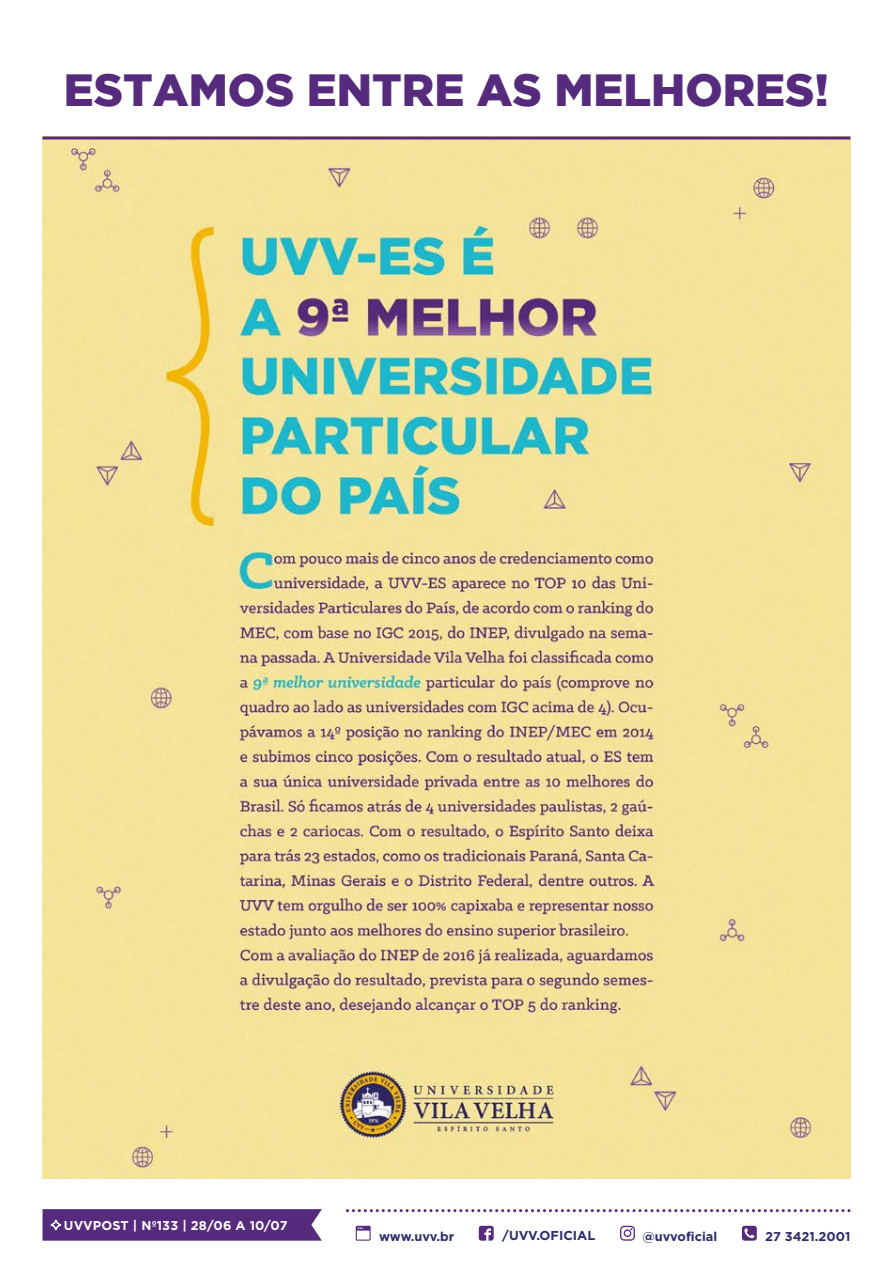
<style>
.page{position:relative;width:893px;height:1263px;background:#fff}
.page>*{position:absolute;margin:0;border:0;box-sizing:border-box;transform-origin:0 0}
.t1{font:900 45px "Gotham";color:#562a7d}
.t2{font:700 12.9px "Gotham";color:#2d2d6b}
.t3{font:700 12.75px "Gotham";color:#2d2d6b}
.t4{font:700 12.75px "Gotham";letter-spacing:.01em;color:#fff}
</style>
<div class="page">
<img style="left:43px;top:136px;width:807px;height:1043px">
<svg style="left:356px;top:1226px;width:15px;height:14px"></svg>
<svg style="left:479px;top:1226px;width:15px;height:15px"></svg>
<svg style="left:620px;top:1226px;width:15px;height:15px"></svg>
<svg style="left:742px;top:1226px;width:15px;height:15px"></svg>
<hr style="left:43px;top:137px;width:807px;height:3px;background:#562a7d">
<svg style="left:346px;top:1209px;width:504px;height:3px"></svg>
<svg style="left:43px;top:1209px;width:279px;height:32px;background:#5c3282"></svg>
<h1 class="t1" style="left:64px;top:64px;width:767px">ESTAMOS ENTRE AS MELHORES!</h1>
<p class="t4" style="left:64px;top:1218px;width:225px">UVVPOST | Nº133 | 28/06 A 10/07</p>
<p class="t3" style="left:379px;top:1229px;width:76px">www.uvv.br</p>
<p class="t2" style="left:502px;top:1228px;width:95px">/UVV.OFICIAL</p>
<p class="t3" style="left:642px;top:1229px;width:76px">@uvvoficial</p>
<p class="t3" style="left:765px;top:1229px;width:87px">27 3421.2001</p>
</div>
